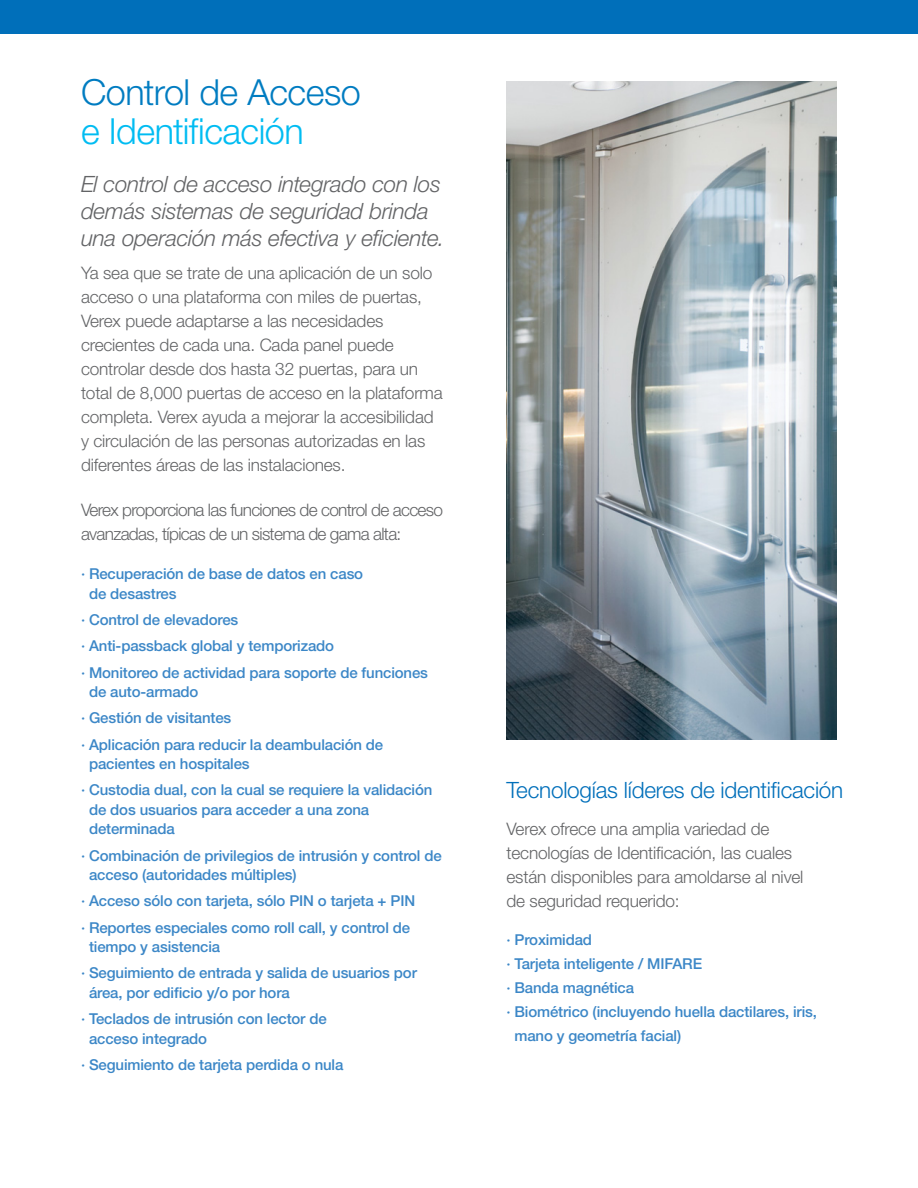
<style>
.page{position:relative;width:918px;height:1188px;background:#fff}
.page>*{position:absolute;margin:0;border:0;box-sizing:border-box;transform-origin:0 0}
.t1{font:300 36px "Helvetica Neue LT Std";letter-spacing:-.015em;color:#007cc1}
.t2{font:300 36px "Helvetica Neue LT Std";letter-spacing:-.015em;color:#00bcf2}
.t3{font:italic 300 22.5px/27px "Helvetica Neue LT Std";letter-spacing:-.01em;color:#636466}
.t4{font:300 22.5px "Helvetica Neue LT Std";letter-spacing:-.01em;color:#006fba}
.t5{font:300 17.25px/24px "Helvetica Neue LT Std";letter-spacing:-.01em;color:#636466}
.t6{font:300 17.25px/24px "Helvetica Neue LT Std";letter-spacing:-.04em;color:#636466}
.t7{font:500 15px/26.2px "Helvetica Neue LT Std";letter-spacing:-.01em;color:#3c87c7}
</style>
<div class="page">
<div style="left:0;top:0;width:918px;height:34px;background:#006fba"></div>
<img style="left:507px;top:81px;width:330px;height:659px">
<h1 class="t1" style="left:81px;top:79px;width:281px">Control de Acceso</h1>
<h1 class="t2" style="left:81px;top:118px;width:224px">e Identificación</h1>
<h2 class="t3" style="left:81px;top:172px;width:365px">El control de acceso integrado con los demás sistemas de seguridad brinda una operación más efectiva y eficiente.</h2>
<p class="t5" style="left:81px;top:263px;width:363px">Ya sea que se trate de una aplicación de un solo acceso o una plataforma con miles de puertas, Verex puede adaptarse a las necesidades crecientes de cada una. Cada panel puede controlar desde dos hasta 32 puertas, para un total de 8,000 puertas de acceso en la plataforma completa. Verex ayuda a mejorar la accesibilidad y circulación de las personas autorizadas en las diferentes áreas de las instalaciones.</p>
<p class="t6" style="left:81px;top:499px;width:364px">Verex proporciona las funciones de control de acceso avanzadas, típicas de un sistema de gama alta:</p>
<p class="t7" style="left:89px;top:566px;width:276px;line-height:19.5px;text-indent:-8px">· Recuperación de base de datos en caso de desastres</p>
<p class="t7" style="left:81px;top:608px;width:348px">· Control de elevadores<br>· Anti-passback global y temporizado<br>· Monitoreo de actividad para soporte de funciones</p>
<p class="t7" style="left:81px;top:680px;width:304px;text-indent:8px">de auto-armado<br>· Gestión de visitantes<br>· Aplicación para reducir la deambulación de</p>
<p class="t7" style="left:81px;top:752px;width:353px;text-indent:8px">pacientes en hospitales<br>· Custodia dual, con la cual se requiere la validación</p>
<p class="t7" style="left:89px;top:801px;width:282px;line-height:19.5px">de dos usuarios para acceder a una zona determinada</p>
<p class="t7" style="left:89px;top:847px;width:354px;line-height:19.5px;text-indent:-8px">· Combinación de privilegios de intrusión y control de acceso (autoridades múltiples)</p>
<p class="t7" style="left:81px;top:889px;width:336px">· Acceso sólo con tarjeta, sólo PIN o tarjeta + PIN · Reportes especiales como roll call, y control de</p>
<p class="t7" style="left:81px;top:935px;width:337px;text-indent:8px">tiempo y asistencia<br>· Seguimiento de entrada y salida de usuarios por</p>
<p class="t7" style="left:81px;top:981px;width:247px;text-indent:8px">área, por edificio y/o por hora<br>· Teclados de intrusión con lector de</p>
<p class="t7" style="left:81px;top:1027px;width:264px;text-indent:8px">acceso integrado<br>· Seguimiento de tarjeta perdida o nula</p>
<h2 class="t4" style="left:507px;top:782px;width:338px">Tecnologías líderes de identificación</h2>
<p class="t5" style="left:507px;top:819px;width:298px">Verex ofrece una amplia variedad de tecnologías de Identificación, las cuales están disponibles para amoldarse al nivel de seguridad requerido:</p>
<p class="t7" style="left:507px;top:928px;width:87px">· Proximidad</p>
<p class="t7" style="left:507px;top:952px;width:197px">· Tarjeta inteligente / MIFARE</p>
<p class="t7" style="left:507px;top:976px;width:129px">· Banda magnética</p>
<p class="t7" style="left:507px;top:1000px;width:312px">· Biométrico (incluyendo huella dactilares, iris,</p>
<p class="t7" style="left:515px;top:1024px;width:168px">mano y geometría facial)</p>
</div>
